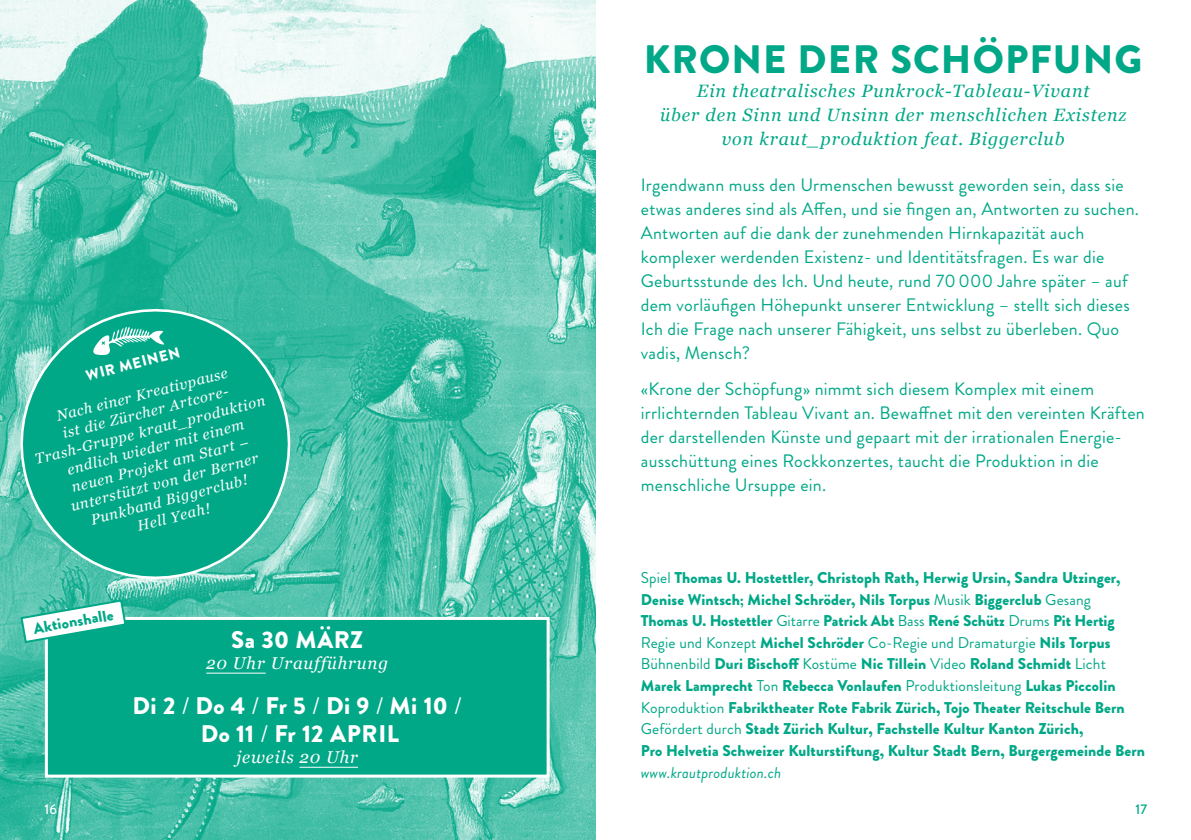
<style>
.page{position:relative;width:1191px;height:840px;background:#fff}
.page>*{position:absolute;margin:0;border:0;box-sizing:border-box;transform-origin:0 0}
.t1{font:900 39.6px "Brandon Grotesque";letter-spacing:.03em;color:#00a887}
.t2{font:900 24px/28px "Brandon Grotesque";letter-spacing:.015em;color:#fff;text-align:center}
.t3{font:18px/24px "Brandon Grotesque";letter-spacing:.015em;color:#00a887}
.t4{font:italic 17.8px/23.8px "Georgia";letter-spacing:.05em;color:#00a887;text-align:center}
.t5{font:italic 17px "Georgia";letter-spacing:.05em;color:#fff}
.t6{font:900 15.6px/21.6px "Brandon Grotesque";letter-spacing:.01em;color:#00a887}
.t7{font:italic 15.6px "Brandon Grotesque";letter-spacing:.01em;color:#00a887}
.t8{font:900 15px "Brandon Grotesque";color:#fff}
.t9{font:italic 14.6px/18px "Georgia";color:#fff;text-align:center}
.t10{font:500 14px "Brandon Grotesque";color:#fff}
.t11{font:500 14px "Brandon Grotesque";color:#00a887}
.s1{font-weight:400}
</style>
<div class="page">
<img style="left:0;top:0;width:595px;height:839px">
<div style="left:46px;top:618px;width:502px;height:157px;background:#00a887"></div>
<hr style="left:206px;top:672px;width:60px;height:1px;background:#fff">
<hr style="left:299px;top:766px;width:59px;height:1px;background:#fff">
<div style="left:45px;top:616px;width:504px;height:161px;border:3px solid #fff"></div>
<svg style="left:8px;top:296px;width:295px;height:295px;background:#24b498"></svg>
<svg style="left:19px;top:598px;width:109px;height:46px"></svg>
<p class="t8" style="left:84px;top:365px;width:98px;rotate:-14deg">WIR MEINEN</p>
<p class="t9" style="left:24px;top:416px;width:239px;rotate:-15deg">Nach einer Kreativpause<br>ist die Zürcher Artcore-<br>Trash-Gruppe kraut_produktion endlich wieder mit einem<br>neuen Projekt am Start – unterstützt von der Berner<br>Punkband Biggerclub!<br>Hell Yeah!</p>
<p class="t6" style="left:32px;top:617px;width:83px;rotate:-10deg">Aktionshalle</p>
<h2 class="t2" style="left:231px;top:625px;width:133px">Sa 30 MÄRZ</h2>
<p class="t5" style="left:206px;top:650px;width:183px">20 Uhr Uraufführung</p>
<h2 class="t2" style="left:133px;top:691px;width:331px">Di 2 <span class="s1">/</span> Do 4 <span class="s1">/</span> Fr 5 <span class="s1">/</span> Di 9 <span class="s1">/</span> Mi 10 <span class="s1">/<br></span>Do 11 <span class="s1">/</span> Fr 12 APRIL</h2>
<p class="t5" style="left:236px;top:744px;width:123px">jeweils 20 Uhr</p>
<h1 class="t1" style="left:644px;top:31px;width:500px">KRONE DER SCHÖPFUNG</h1>
<p class="t4" style="left:660px;top:78px;width:468px">Ein theatralisches Punkrock-Tableau-Vivant<br>über den Sinn und Unsinn der menschlichen Existenz von kraut_produktion feat. Biggerclub</p>
<p class="t3" style="left:641px;top:173px;width:499px">Irgendwann muss den Urmenschen bewusst geworden sein, dass sie etwas anderes sind als Affen, und sie fingen an, Antworten zu suchen.<br>Antworten auf die dank der zunehmenden Hirnkapazität auch komplexer werdenden Existenz- und Identitätsfragen. Es war die Geburtsstunde des Ich. Und heute, rund 70000 Jahre später – auf dem vorläufigen Höhepunkt unserer Entwicklung – stellt sich dieses Ich die Frage nach unserer Fähigkeit, uns selbst zu überleben. Quo vadis, Mensch?</p>
<p class="t3" style="left:641px;top:376px;width:505px">«Krone der Schöpfung» nimmt sich diesem Komplex mit einem irrlichternden Tableau Vivant an. Bewaffnet mit den vereinten Kräften der darstellenden Künste und gepaart mit der irrationalen Energie&shy;ausschüttung eines Rockkonzertes, taucht die Produktion in die menschliche Ursuppe ein.</p>
<p class="t6" style="left:641px;top:566px;width:505px"><span class="s1">Spiel</span> Thomas U. Hostettler, Christoph Rath, Herwig Ursin, Sandra Utzinger, Denise Wintsch; Michel Schröder, Nils Torpus <span class="s1">Musik</span> Biggerclub <span class="s1">Gesang<br></span>Thomas U. Hostettler <span class="s1">Gitarre</span> Patrick Abt <span class="s1">Bass</span> René Schütz <span class="s1">Drums</span> Pit Hertig <span class="s1">Regie und Konzept</span> Michel Schröder <span class="s1">Co-Regie und Dramaturgie</span> Nils Torpus <span class="s1">Bühnenbild</span> Duri Bischoff <span class="s1">Kostüme</span> Nic Tillein <span class="s1">Video</span> Roland Schmidt <span class="s1">Licht </span>Marek Lamprecht <span class="s1">Ton</span> Rebecca Vonlaufen <span class="s1">Produktionsleitung</span> Lukas Piccolin <span class="s1">Koproduktion</span> Fabriktheater Rote Fabrik Zürich, Tojo Theater Reitschule Bern <span class="s1">Gefördert durch</span> Stadt Zürich Kultur, Fachstelle Kultur Kanton Zürich,<br>Pro Helvetia Schweizer Kulturstiftung, Kultur Stadt Bern, Burgergemeinde Bern</p>
<p class="t7" style="left:641px;top:761px;width:142px">www.krautproduktion.ch</p>
<p class="t10" style="left:45px;top:798px;width:14px">16</p>
<p class="t11" style="left:1135px;top:798px;width:13px">17</p>
</div>
